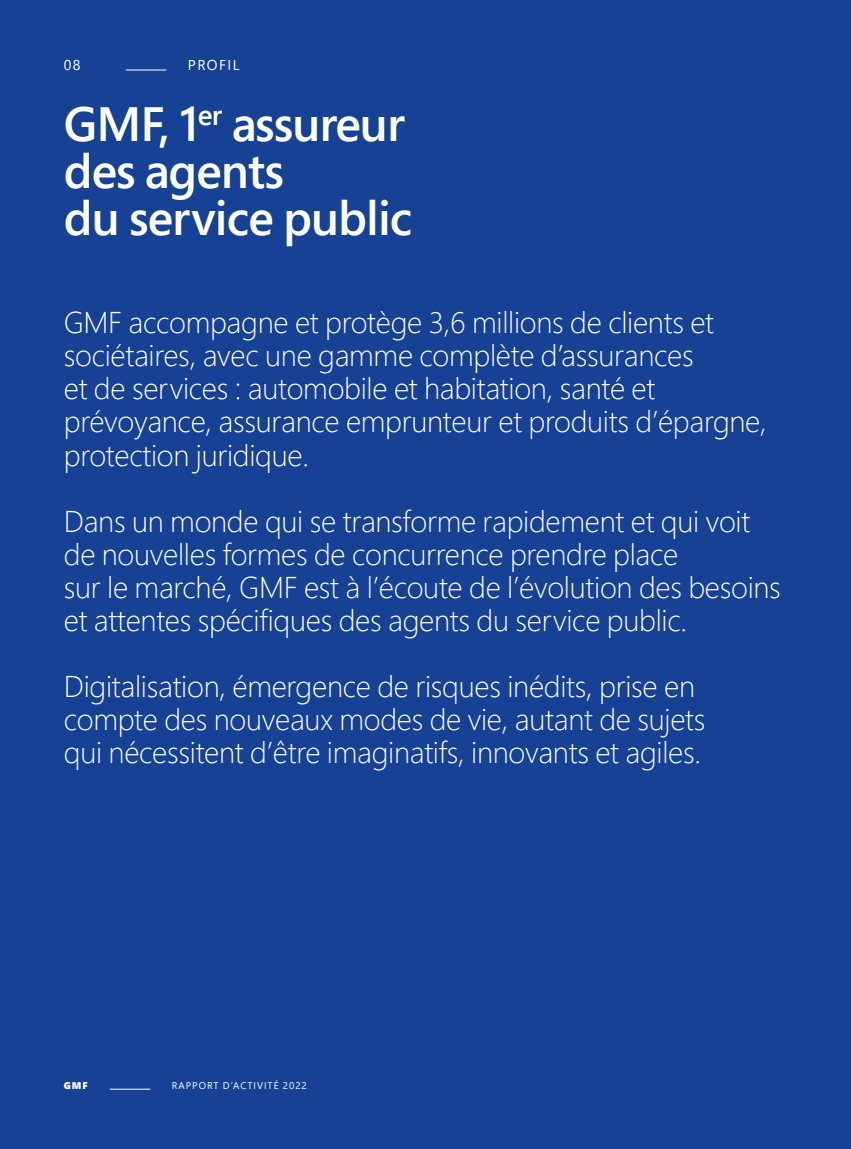
<style>
.page{position:relative;width:851px;height:1149px;background:#fff}
.page>*{position:absolute;margin:0;border:0;box-sizing:border-box;transform-origin:0 0}
.t1{font:600 48px/46.5px "Segoe Pro";letter-spacing:-.02em;color:#fff}
.t2{font:300 30px/33px "Segoe Pro";letter-spacing:-.01em;color:#fff}
.t3{font:14.25px "Segoe Pro";letter-spacing:.1em;color:#fff}
.t4{font:9.75px "Segoe Pro";letter-spacing:.1em;color:#fff}
.t5{font:900 9.75px "Segoe Pro";color:#fff}
</style>
<div class="page">
<div style="left:0;top:0;width:850px;height:1148px;background:#164194"></div>
<hr style="left:126px;top:70px;width:40px;height:1px;background:#fff">
<hr style="left:110px;top:1088px;width:40px;height:1px;background:#fff">
<p class="t3" style="left:64px;top:55px;width:18px">08</p>
<h3 class="t3" style="left:188px;top:55px;width:53px">PROFIL</h3>
<h4 class="t1" style="left:64px;top:100px;width:350px">GMF, 1<sup>er</sup> assureur des agents<br>du service public</h4>
<p class="t2" style="left:64px;top:305px;width:704px">GMF accompagne et protège 3,6 millions de clients et sociétaires, avec une gamme complète d’assurances<br>et de services : automobile et habitation, santé et prévoyance, assurance emprunteur et produits d’épargne, protection juridique.</p>
<p class="t2" style="left:64px;top:503px;width:718px">Dans un monde qui se transforme rapidement et qui voit de nouvelles formes de concurrence prendre place<br>sur le marché, GMF est à l’écoute de l’évolution des besoins et attentes spécifiques des agents du service public.</p>
<p class="t2" style="left:64px;top:668px;width:643px">Digitalisation, émergence de risques inédits, prise en compte des nouveaux modes de vie, autant de sujets qui nécessitent d’être imaginatifs, innovants et agiles.</p>
<p class="t5" style="left:64px;top:1078px;width:25px">GMF</p>
<p class="t4" style="left:172px;top:1078px;width:136px">RAPPORT D’ACTIVITÉ 2022</p>
</div>
